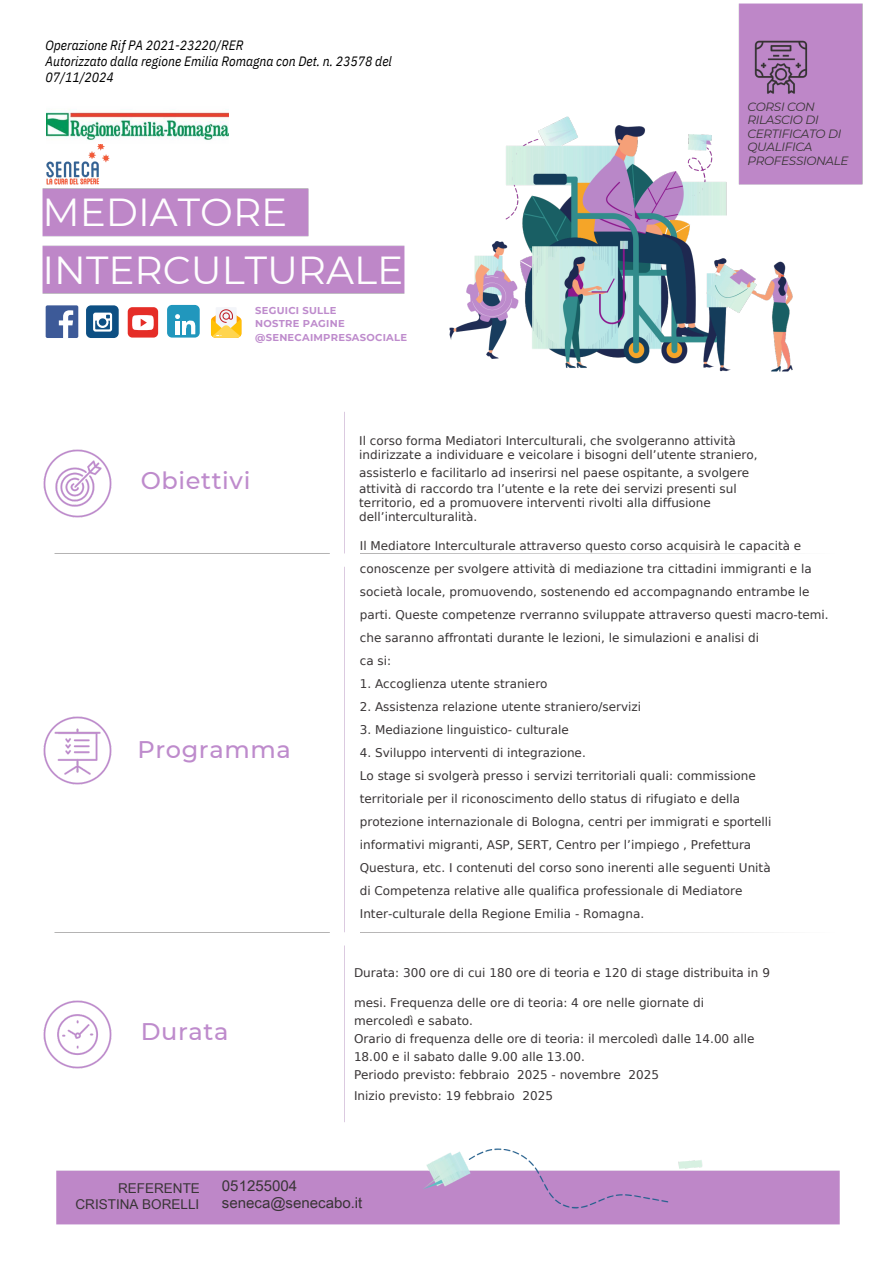
<style>
.page{position:relative;width:894px;height:1264px;background:#fff}
.page>*{position:absolute;margin:0;border:0;box-sizing:border-box;transform-origin:0 0}
.t1{font:39px/57.3px "Montserrat";color:#fefefe}
.t2{font:500 24px "Montserrat";letter-spacing:.025em;color:#be8bcc}
.t3{font:15px/17px "Arial Unicode MS";color:#393536}
.t4{font:italic 13.5px/15.8px "IBM Plex Sans Cond";color:#000}
.t5{font:13.5px "Arial Unicode MS";color:#393536}
.t6{font:12px/23px "DejaVu Sans";color:#393536}
.t7{font:italic 12px/13.5px "Montserrat";letter-spacing:-.025em;color:#393536}
.t8{font:700 9.9px "Montserrat";letter-spacing:.025em;color:#be8bcc}
</style>
<div class="page">
<img style="left:43px;top:734px;width:5px;height:33px">
<img style="left:43px;top:467px;width:5px;height:33px">
<img style="left:43px;top:1018px;width:5px;height:33px">
<img style="left:46px;top:138px;width:64px;height:44px">
<img style="left:48px;top:412px;width:297px;height:710px">
<img style="left:42px;top:182px;width:363px;height:112px">
<img style="left:449px;top:241px;width:49px;height:118px">
<hr style="left:360px;top:553px;width:479px;height:1px;background:#393536">
<hr style="left:360px;top:932px;width:479px;height:1px;background:#393536">
<img style="left:56px;top:1148px;width:784px;height:77px">
<img style="left:498px;top:3px;width:365px;height:369px">
<div style="left:46px;top:305px;width:32px;height:33px;background:#3d5a98;border-radius:2px"></div>
<svg style="left:59px;top:310px;width:14px;height:28px"></svg>
<div style="left:86px;top:305px;width:33px;height:33px;background:#0d4f83;border-radius:5px"></div>
<svg style="left:93px;top:312px;width:19px;height:19px"></svg>
<div style="left:167px;top:305px;width:33px;height:32px;background:#2197bd;border-radius:5px"></div>
<svg style="left:175px;top:314px;width:20px;height:20px"></svg>
<svg style="left:211px;top:308px;width:30px;height:29px"></svg>
<div style="left:128px;top:307px;width:30px;height:30px;background:#e52d27;border-radius:5px"></div>
<svg style="left:132px;top:315px;width:22px;height:15px"></svg>
<img style="left:47px;top:110px;width:182px;height:33px">
<h1 class="t4" style="left:46px;top:37px;width:348px">Operazione Rif PA 2021-23220/RER<br>Autorizzato dalla regione Emilia Romagna con Det. n. 23578 del<br>07/11/2024</h1>
<p class="t1" style="left:42px;top:183px;width:362px">MEDIATORE<br>INTERCULTURALE</p>
<p class="t8" style="left:255px;top:304px;width:83px">SEGUICI SULLE</p>
<p class="t8" style="left:255px;top:317px;width:91px">NOSTRE PAGINE</p>
<p class="t8" style="left:255px;top:331px;width:153px">@SENECAIMPRESASOCIALE</p>
<p class="t7" style="left:747px;top:100px;width:103px">CORSI CON<br>RILASCIO DI<br>CERTIFICATO DI<br>QUALIFICA<br>PROFESSIONALE</p>
<p class="t2" style="left:141px;top:466px;width:111px">Obiettivi</p>
<p class="t2" style="left:137px;top:735px;width:155px">Programma</p>
<h5 class="t2" style="left:141px;top:1017px;width:89px">Durata</h5>
<p class="t6" style="left:359px;top:434px;width:400px;line-height:14px">Il corso forma Mediatori Interculturali, che svolgeranno attività indirizzate a individuare e veicolare i bisogni dell’utente straniero,</p>
<p class="t6" style="left:359px;top:465px;width:391px;line-height:16px">assisterlo e facilitarlo ad inserirsi nel paese ospitante, a svolgere attività di raccordo tra l’utente e la rete dei servizi presenti sul</p>
<p class="t6" style="left:359px;top:496px;width:353px;line-height:14px">territorio, ed a promuovere interventi rivolti alla diffusione dell’interculturalità.</p>
<p class="t6" style="left:360px;top:534px;width:470px">Il Mediatore Interculturale attraverso questo corso acquisirà le capacità e conoscenze per svolgere attività di mediazione tra cittadini immigranti e la società locale, promuovendo, sostenendo ed accompagnando entrambe le parti. Queste competenze rverranno sviluppate attraverso questi macro-temi. che saranno affrontati durante le lezioni, le simulazioni e analisi di<br>ca si:</p>
<p class="t6" style="left:360px;top:672px;width:189px">1. Accoglienza utente straniero</p>
<p class="t6" style="left:360px;top:695px;width:283px">2. Assistenza relazione utente straniero/servizi</p>
<p class="t6" style="left:360px;top:718px;width:210px">3. Mediazione linguistico- culturale</p>
<p class="t6" style="left:360px;top:741px;width:413px">4. Sviluppo interventi di integrazione.<br>Lo stage si svolgerà presso i servizi territoriali quali: commissione territoriale per il riconoscimento dello status di rifugiato e della protezione internazionale di Bologna, centri per immigrati e sportelli informativi migranti, ASP, SERT, Centro per l’impiego , Prefettura Questura, etc. I contenuti del corso sono inerenti alle seguenti Unità di Competenza relative alle qualifica professionale di Mediatore Inter-culturale della Regione Emilia - Romagna.</p>
<p class="t6" style="left:354px;top:961px;width:417px">Durata: 300 ore di cui 180 ore di teoria e 120 di stage distribuita in 9</p>
<p class="t6" style="left:354px;top:994px;width:402px;line-height:18px">mesi. Frequenza delle ore di teoria: 4 ore nelle giornate di mercoledì e sabato.<br>Orario di frequenza delle ore di teoria: il mercoledì dalle 14.00 alle 18.00 e il sabato dalle 9.00 alle 13.00.<br>Periodo previsto: febbraio 2025 - novembre 2025</p>
<p class="t6" style="left:354px;top:1084px;width:200px">Inizio previsto: 19 febbraio 2025</p>
<p class="t5" style="left:118px;top:1178px;width:83px">REFERENTE</p>
<p class="t5" style="left:75px;top:1194px;width:125px">CRISTINA BORELLI</p>
<p class="t3" style="left:222px;top:1176px;width:142px">051255004 seneca@senecabo.it</p>
</div>
